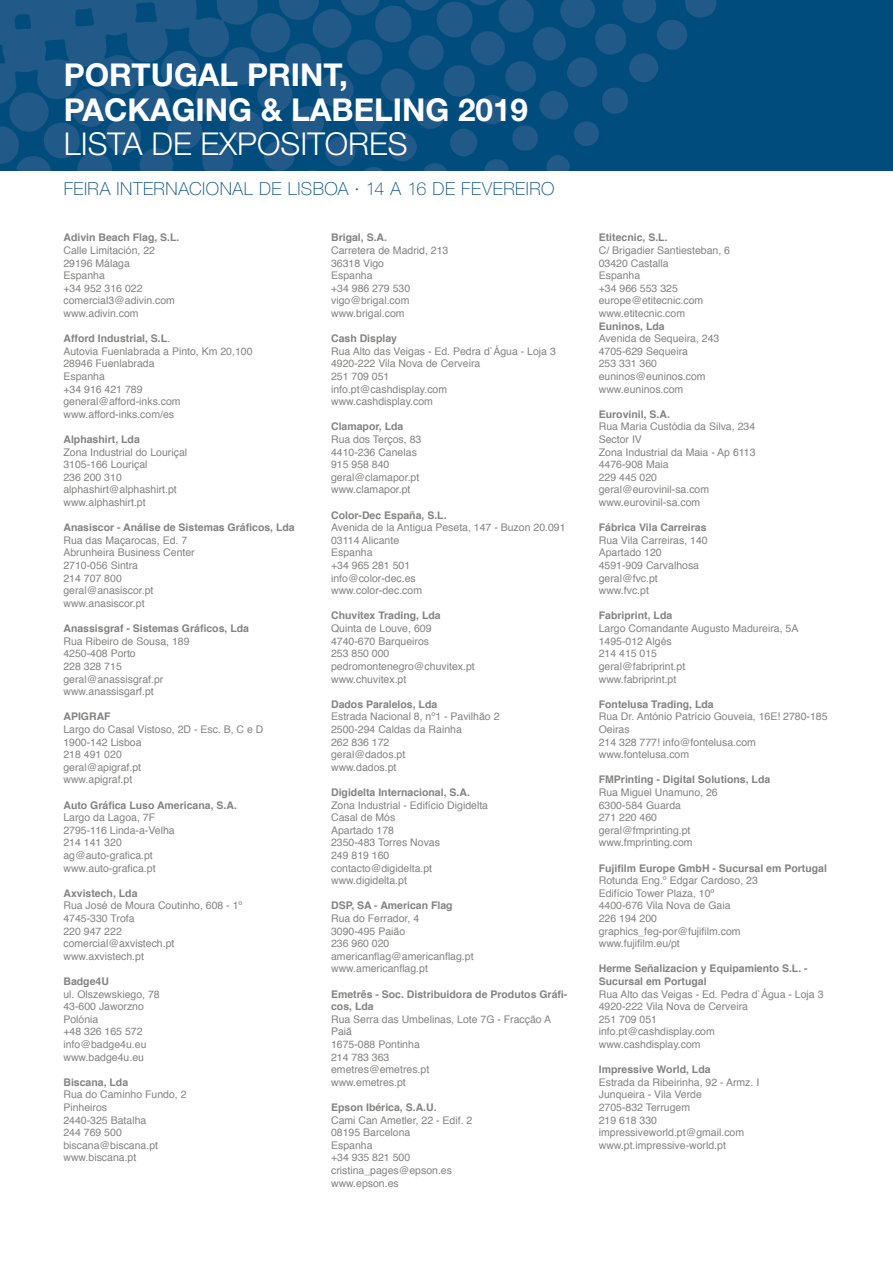
<style>
.page{position:relative;width:893px;height:1263px;background:#fff}
.page>*{position:absolute;margin:0;border:0;box-sizing:border-box;transform-origin:0 0}
.t1{font:700 31.5px/34.5px "Helvetica Neue LT Std";color:#fff}
.t2{font:300 31.5px "Helvetica Neue LT Std";color:#fff}
.t3{font:100 18px "Helvetica Neue LT Std";letter-spacing:.03em;color:#004d7d}
.t4{font:10.5px/12.6px "Helvetica";color:#838382}
.t5{font:700 10.5px/12.6px "Helvetica";color:#838382}
.s1{font-weight:700}
</style>
<div class="page">
<div style="left:0;top:0;width:893px;height:170px;background:#004d7d"></div>
<svg style="left:0;top:0;width:717px;height:170px"></svg>
<h1 class="t1" style="left:64px;top:57px;width:466px">PORTUGAL PRINT,<br>PACKAGING &amp; LABELING 2019</h1>
<h1 class="t2" style="left:64px;top:125px;width:345px">LISTA DE EXPOSITORES</h1>
<h2 class="t3" style="left:64px;top:178px;width:492px">FEIRA INTERNACIONAL DE LISBOA · 14 A 16 DE FEVEREIRO</h2>
<p class="t5" style="left:63px;top:232px;width:118px">Adivin Beach Flag, S.L.</p>
<p class="t4" style="left:63px;top:244px;width:113px">Calle Limitación, 22<br>29196 Málaga<br>Espanha<br>+34 952 316 022 comercial3@adivin.com www.adivin.com</p>
<p class="t4" style="left:63px;top:333px;width:191px"><span class="s1">Afford Industrial, S.L</span>.<br>Autovia Fuenlabrada a Pinto, Km 20,100<br>28946 Fuenlabrada<br>Espanha<br>+34 916 421 789 general@afford-inks.com www.afford-inks.com/es</p>
<p class="t5" style="left:63px;top:433px;width:78px">Alphashirt, Lda</p>
<p class="t4" style="left:63px;top:446px;width:125px">Zona Industrial do Louriçal<br>3105-166 Louriçal<br>236 200 310 alphashirt@alphashirt.pt www.alphashirt.pt</p>
<p class="t5" style="left:63px;top:521px;width:233px">Anasiscor - Análise de Sistemas Gráficos, Lda</p>
<p class="t4" style="left:63px;top:534px;width:133px">Rua das Maçarocas, Ed. 7<br>Abrunheira Business Center<br>2710-056 Sintra<br>214 707 800 geral@anasiscor.pt www.anasiscor.pt</p>
<p class="t5" style="left:63px;top:622px;width:187px">Anassisgraf - Sistemas Gráficos, Lda</p>
<p class="t4" style="left:63px;top:635px;width:128px">Rua Ribeiro de Sousa, 189<br>4250-408 Porto<br>228 328 715 geral@anassisgraf.pr www.anassisgarf.pt</p>
<p class="t5" style="left:63px;top:710px;width:49px">APIGRAF</p>
<p class="t4" style="left:63px;top:723px;width:201px">Largo do Casal Vistoso, 2D - Esc. B, C e D<br>1900-142 Lisboa<br>218 491 020<br>geral@apigraf.pt<br>www.apigraf.pt</p>
<p class="t5" style="left:63px;top:799px;width:175px">Auto Gráfica Luso Americana, S.A.</p>
<p class="t4" style="left:63px;top:811px;width:113px">Largo da Lagoa, 7F<br>2795-116 Linda-a-Velha<br>214 141 320 ag@auto-grafica.pt www.auto-grafica.pt</p>
<p class="t5" style="left:63px;top:887px;width:76px">Axvistech, Lda</p>
<p class="t4" style="left:63px;top:900px;width:180px">Rua José de Moura Coutinho, 608 - 1º<br>4745-330 Trofa<br>220 947 222<br>comercial@axvistech.pt www.axvistech.pt</p>
<p class="t5" style="left:63px;top:975px;width:47px">Badge4U</p>
<p class="t4" style="left:63px;top:988px;width:98px">ul. Olszewskiego, 78<br>43-600 Jaworzno<br>Polónia<br>+48 326 165 572 info@badge4u.eu www.badge4u.eu</p>
<p class="t5" style="left:63px;top:1076px;width:66px">Biscana, Lda</p>
<p class="t4" style="left:63px;top:1089px;width:125px">Rua do Caminho Fundo, 2<br>Pinheiros<br>2440-325 Batalha<br>244 769 500 biscana@biscana.pt www.biscana.pt</p>
<p class="t5" style="left:331px;top:232px;width:58px">Brigal, S.A.</p>
<p class="t4" style="left:331px;top:244px;width:119px">Carretera de Madrid, 213<br>36318 Vigo<br>Espanha<br>+34 986 279 530 vigo@brigal.com www.brigal.com</p>
<p class="t5" style="left:331px;top:332px;width:67px">Cash Display</p>
<p class="t4" style="left:331px;top:345px;width:226px">Rua Alto das Veigas - Ed. Pedra d`Água - Loja 3<br>4920-222 Vila Nova de Cerveira<br>251 709 051<br>info.pt@cashdisplay.com<br>www.cashdisplay.com</p>
<p class="t5" style="left:331px;top:421px;width:74px">Clamapor, Lda</p>
<p class="t4" style="left:331px;top:433px;width:92px">Rua dos Terços, 83<br>4410-236 Canelas<br>915 958 840 geral@clamapor.pt www.clamapor.pt</p>
<p class="t5" style="left:331px;top:509px;width:117px">Color-Dec España, S.L.</p>
<p class="t4" style="left:331px;top:522px;width:236px">Avenida de la Antigua Peseta, 147 - Buzon 20.091<br>03114 Alicante<br>Espanha<br>+34 965 281 501<br>info@color-dec.es<br>www.color-dec.com</p>
<p class="t5" style="left:331px;top:610px;width:111px">Chuvitex Trading, Lda</p>
<p class="t4" style="left:331px;top:622px;width:145px">Quinta de Louve, 609<br>4740-670 Barqueiros<br>253 850 000 pedromontenegro@chuvitex.pt www.chuvitex.pt</p>
<p class="t5" style="left:331px;top:698px;width:108px">Dados Paralelos, Lda</p>
<p class="t4" style="left:331px;top:711px;width:170px">Estrada Nacional 8, nº1 - Pavilhão 2<br>2500-294 Caldas da Rainha<br>262 836 172<br>geral@dados.pt<br>www.dados.pt</p>
<p class="t5" style="left:331px;top:786px;width:140px">Digidelta Internacional, S.A.</p>
<p class="t4" style="left:331px;top:799px;width:158px">Zona Industrial - Edifício Digidelta<br>Casal de Mós<br>Apartado 178<br>2350-483 Torres Novas<br>249 819 160 contacto@digidelta.pt www.digidelta.pt</p>
<p class="t5" style="left:331px;top:899px;width:123px">DSP, SA - American Flag</p>
<p class="t4" style="left:331px;top:912px;width:144px">Rua do Ferrador, 4<br>3090-495 Paião<br>236 960 020 americanflag@americanflag.pt www.americanflag.pt</p>
<p class="t5" style="left:331px;top:988px;width:238px">Emetrês - Soc. Distribuidora de Produtos Gráfi&shy;cos, Lda</p>
<p class="t4" style="left:331px;top:1013px;width:222px">Rua Serra das Umbelinas, Lote 7G - Fracção A<br>Paiã<br>1675-088 Pontinha<br>214 783 363<br>emetres@emetres.pt<br>www.emetres.pt</p>
<p class="t5" style="left:331px;top:1101px;width:107px">Epson Ibérica, S.A.U.</p>
<p class="t4" style="left:331px;top:1114px;width:143px">Cami Can Ametler, 22 - Edif. 2<br>08195 Barcelona<br>Espanha<br>+34 935 821 500 cristina_pages@epson.es www.epson.es</p>
<p class="t5" style="left:599px;top:232px;width:70px">Etitecnic, S.L.</p>
<p class="t4" style="left:599px;top:244px;width:133px">C/ Brigadier Santiesteban, 6<br>03420 Castalla<br>Espanha<br>+34 966 553 325 europe@etitecnic.com www.etitecnic.com</p>
<p class="t5" style="left:599px;top:320px;width:67px">Euninos, Lda</p>
<p class="t4" style="left:599px;top:333px;width:122px">Avenida de Sequeira, 243<br>4705-629 Sequeira<br>253 331 360 euninos@euninos.com www.euninos.com</p>
<p class="t5" style="left:599px;top:408px;width:73px">Eurovinil, S.A.</p>
<p class="t4" style="left:599px;top:421px;width:158px">Rua Maria Custódia da Silva, 234<br>Sector IV<br>Zona Industrial da Maia - Ap 6113<br>4476-908 Maia<br>229 445 020 geral@eurovinil-sa.com www.eurovinil-sa.com</p>
<p class="t5" style="left:599px;top:521px;width:109px">Fábrica Vila Carreiras</p>
<p class="t4" style="left:599px;top:534px;width:110px">Rua Vila Carreiras, 140<br>Apartado 120<br>4591-909 Carvalhosa geral@fvc.pt www.fvc.pt</p>
<p class="t5" style="left:599px;top:610px;width:75px">Fabriprint, Lda</p>
<p class="t4" style="left:599px;top:622px;width:201px">Largo Comandante Augusto Madureira, 5A<br>1495-012 Algés<br>214 415 015<br>geral@fabriprint.pt<br>www.fabriprint.pt</p>
<p class="t5" style="left:599px;top:698px;width:116px">Fontelusa Trading, Lda</p>
<p class="t4" style="left:599px;top:711px;width:230px">Rua Dr. António Patrício Gouveia, 16E! 2780-185<br>Oeiras<br>214 328 777! info@fontelusa.com www.fontelusa.com</p>
<p class="t5" style="left:599px;top:773px;width:173px">FMPrinting - Digital Solutions, Lda</p>
<p class="t4" style="left:599px;top:786px;width:121px">Rua Miguel Unamuno, 26<br>6300-584 Guarda<br>271 220 460 geral@fmprinting.pt www.fmprinting.com</p>
<p class="t5" style="left:599px;top:862px;width:230px">Fujifilm Europe GmbH - Sucursal em Portugal</p>
<p class="t4" style="left:599px;top:874px;width:161px">Rotunda Eng.º Edgar Cardoso, 23<br>Edifício Tower Plaza, 10º<br>4400-676 Vila Nova de Gaia<br>226 194 200 graphics_feg-por@fujifilm.com www.fujifilm.eu/pt</p>
<p class="t5" style="left:599px;top:962px;width:210px">Herme Señalizacion y Equipamiento S.L. -<br>Sucursal em Portugal</p>
<p class="t4" style="left:599px;top:988px;width:226px">Rua Alto das Veigas - Ed. Pedra d`Água - Loja 3<br>4920-222 Vila Nova de Cerveira<br>251 709 051<br>info.pt@cashdisplay.com<br>www.cashdisplay.com</p>
<p class="t5" style="left:599px;top:1063px;width:113px">Impressive World, Lda</p>
<p class="t4" style="left:599px;top:1076px;width:162px">Estrada da Ribeirinha, 92 - Armz. I<br>Junqueira - Vila Verde<br>2705-832 Terrugem<br>219 618 330 impressiveworld.pt@gmail.com www.pt.impressive-world.pt</p>
</div>
